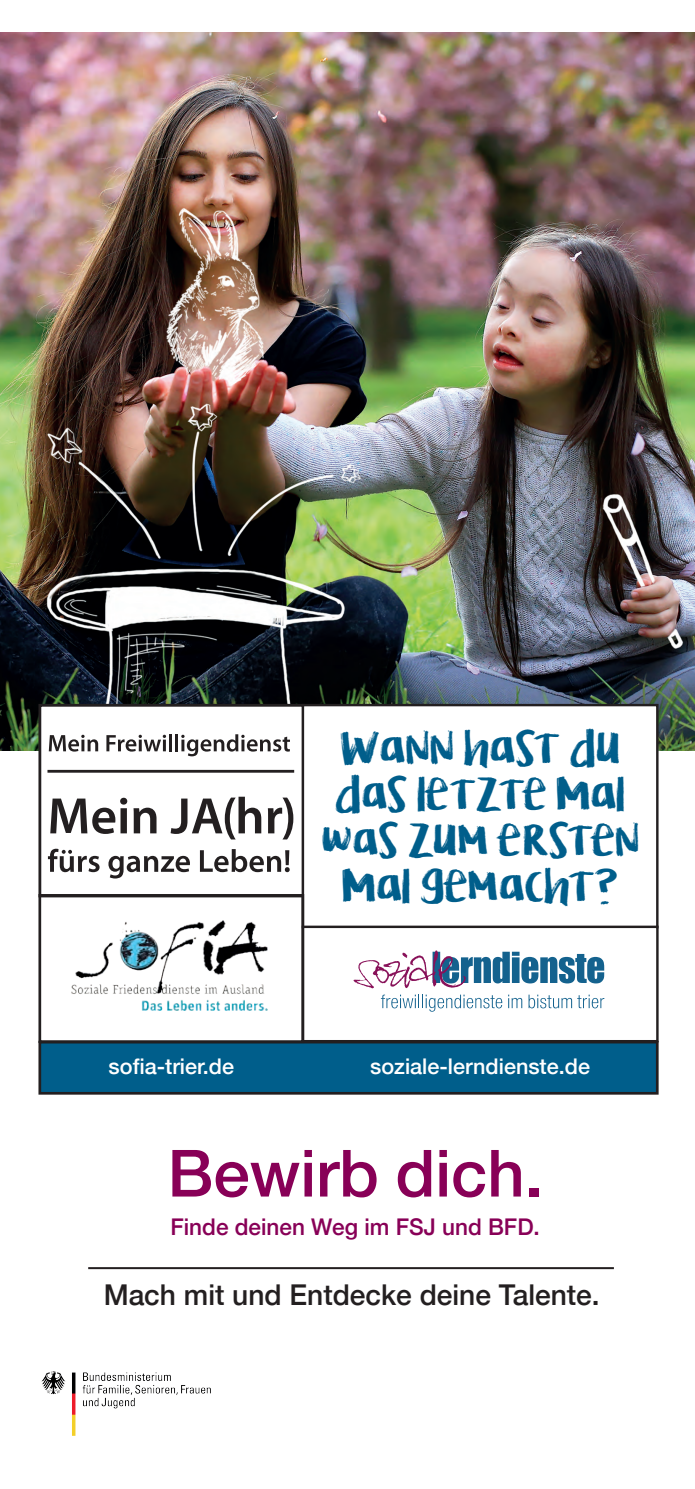
<style>
.page{position:relative;width:695px;height:1489px;background:#fff}
.page>*{position:absolute;margin:0;border:0;box-sizing:border-box;transform-origin:0 0}
.t1{font:500 65.19px "Helvetica Neue";color:#880057}
.t2{font:38.32px/46px "KG Lifeis Messy";color:#005e8b;text-align:center}
.t3{font:500 28.7px "Helvetica Neue";color:#231f20}
.t4{font:500 23.01px "Helvetica Neue";color:#880057}
.t5{font:500 21.61px "Helvetica Neue";color:#fff}
</style>
<div class="page">
<hr style="left:88px;top:1266px;width:525px;height:2px;background:#231f20">
<div style="left:40px;top:1042px;width:617px;height:51px;background:#005e8b"></div>
<div style="left:38px;top:1040px;width:620px;height:54px;border:3px solid #231f20"></div>
<img style="left:0;top:32px;width:694px;height:718px">
<div style="left:40px;top:705px;width:263px;height:191px;background:#fff"></div>
<div style="left:38px;top:704px;width:266px;height:193px;border:3px solid #231f20"></div>
<svg style="left:1px;top:734px;width:658px;height:22px"></svg>
<svg style="left:50px;top:797px;width:77px;height:36px"></svg>
<svg style="left:133px;top:807px;width:23px;height:26px"></svg>
<svg style="left:170px;top:796px;width:91px;height:43px"></svg>
<svg style="left:268px;top:797px;width:25px;height:42px"></svg>
<svg style="left:48px;top:848px;width:52px;height:24px"></svg>
<svg style="left:108px;top:855px;width:82px;height:23px"></svg>
<svg style="left:200px;top:849px;width:89px;height:23px"></svg>
<hr style="left:47px;top:769px;width:247px;height:3px;background:#231f20">
<div style="left:303px;top:705px;width:354px;height:222px;background:#fff"></div>
<div style="left:301px;top:704px;width:357px;height:224px;border:2px solid #231f20"></div>
<div style="left:301px;top:925px;width:357px;height:117px;border:2px solid #231f20"></div>
<svg style="left:353px;top:950px;width:251px;height:38px"></svg>
<svg style="left:381px;top:994px;width:121px;height:17px"></svg>
<svg style="left:508px;top:994px;width:14px;height:14px"></svg>
<svg style="left:528px;top:994px;width:76px;height:14px"></svg>
<img style="left:71px;top:920px;width:196px;height:90px">
<div style="left:38px;top:894px;width:266px;height:148px;border:3px solid #231f20"></div>
<img style="left:41px;top:1371px;width:170px;height:65px">
<p class="t2" style="left:321px;top:725px;width:319px">WANN HAST DU<br>DAS LETZTE MAL<br>WAS ZUM ERSTEN<br>MAL GEMACHT?</p>
<p class="t5" style="left:109px;top:1048px;width:127px">sofia-trier.de</p>
<p class="t5" style="left:370px;top:1048px;width:221px">soziale-lerndienste.de</p>
<h1 class="t1" style="left:167px;top:1120px;width:377px">Bewirb dich.</h1>
<p class="t4" style="left:170px;top:1208px;width:371px">Finde deinen Weg im FSJ und BFD.</p>
<p class="t3" style="left:104px;top:1271px;width:497px">Mach mit und Entdecke deine Talente.</p>
</div>
